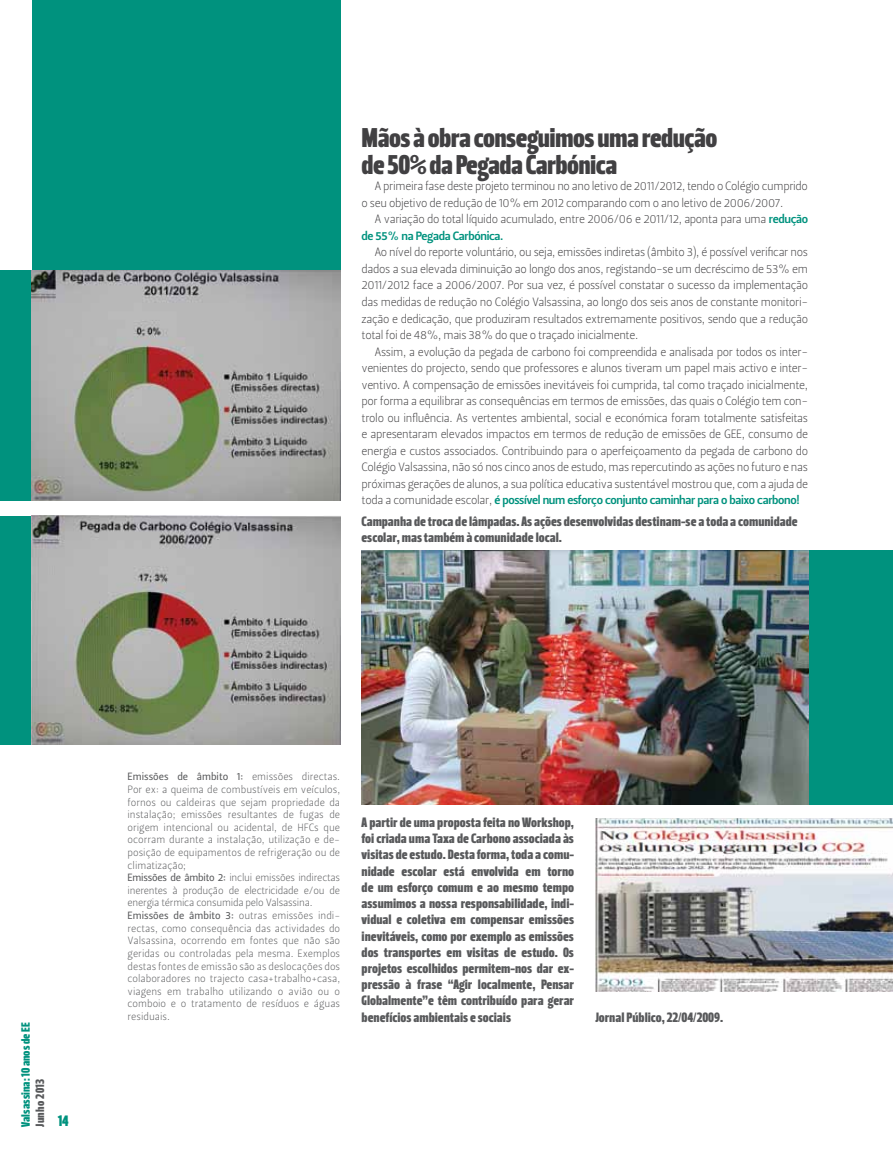
<style>
.page{position:relative;width:893px;height:1149px;background:#fff}
.page>*{position:absolute;margin:0;border:0;box-sizing:border-box;transform-origin:0 0}
.t1{font:27px/27px "Leitura Headline Sans";letter-spacing:-.02em;color:#414042}
.t2{font:15px "Leitura Headline Sans";color:#00927e}
.t3{font:13.5px/16.2px "Leitura Headline Sans";color:#58595b}
.t4{font:12px/16.5px "Leitura Sans Grot 1";letter-spacing:-.03em;color:#414042;text-align:justify}
.t5{font:12px "Leitura Sans Grot 3";letter-spacing:-.03em;color:#00927e}
.t6{font:12px "Leitura Headline Sans";color:#00927e}
.t7{font:12px "Leitura Headline Sans";letter-spacing:.02em;color:#58595b}
.t8{font:10.5px/12.6px "Leitura Sans Grot 1";color:#58595b}
.t9{font:10.5px "Leitura Sans Grot 2";color:#58595b}
.s1{font-family:"Leitura Sans Grot 3";color:#00927e}
.s2{font-family:"Leitura Sans Grot 1";color:#414042}
.s3{font-family:"Leitura Sans Grot 1"}
.s4{font-family:"Leitura Sans Grot 2"}
</style>
<div class="page">
<div style="left:32px;top:0;width:308px;height:501px;background:#00927e"></div>
<div style="left:0;top:515px;width:340px;height:229px;background:#00927e"></div>
<div style="left:0;top:270px;width:340px;height:231px;background:#00927e"></div>
<img style="left:595px;top:818px;width:298px;height:173px">
<div style="left:362px;top:550px;width:531px;height:254px;background:#00927e"></div>
<img style="left:362px;top:550px;width:447px;height:254px">
<img style="left:32px;top:515px;width:308px;height:229px">
<img style="left:32px;top:270px;width:308px;height:231px">
<h1 class="t1" style="left:362px;top:124px;width:357px">Mãos à obra conseguimos uma redução de 50% da Pegada Carbónica</h1>
<p class="t4" style="left:362px;top:178px;width:448px;text-indent:13px">A primeira fase deste projeto terminou no ano letivo de 2011/2012, tendo o Colégio cumprido o seu objetivo de redução de 10% em 2012 comparando com o ano letivo de 2006/2007.</p>
<p class="t4" style="left:374px;top:211px;width:435px">A variação do total líquido acumulado, entre 2006/06 e 2011/12, aponta para uma <span class="s1">redução</span></p>
<p class="t5" style="left:362px;top:229px;width:143px">de 55% na Pegada Carbónica.</p>
<p class="t4" style="left:362px;top:244px;width:448px;text-indent:13px">Ao nível do reporte voluntário, ou seja, emissões indiretas (âmbito 3), é possível verificar nos dados a sua elevada diminuição ao longo dos anos, registando-se um decréscimo de 53% em 2011/2012 face a 2006/2007. Por sua vez, é possível constatar o sucesso da implementação das medidas de redução no Colégio Valsassina, ao longo dos seis anos de constante monitori&shy;zação e dedicação, que produziram resultados extremamente positivos, sendo que a redução total foi de 48%, mais 38% do que o traçado inicialmente.</p>
<p class="t4" style="left:362px;top:343px;width:448px;text-indent:13px">Assim, a evolução da pegada de carbono foi compreendida e analisada por todos os inter&shy;venientes do projecto, sendo que professores e alunos tiveram um papel mais activo e inter&shy;ventivo. A compensação de emissões inevitáveis foi cumprida, tal como traçado inicialmente, por forma a equilibrar as consequências em termos de emissões, das quais o Colégio tem con&shy;trolo ou influência. As vertentes ambiental, social e económica foram totalmente satisfeitas e apresentaram elevados impactos em termos de redução de emissões de GEE, consumo de energia e custos associados. Contribuindo para o aperfeiçoamento da pegada de carbono do Colégio Valsassina, não só nos cinco anos de estudo, mas repercutindo as ações no futuro e nas próximas gerações de alunos, a sua política educativa sustentável mostrou que, com a ajuda de</p>
<p class="t5" style="left:362px;top:493px;width:440px"><span class="s2">toda a comunidade escolar,</span> é possível num esforço conjunto caminhar para o baixo carbono!</p>
<p class="t3" style="left:361px;top:513px;width:438px">Campanha de troca de lâmpadas. As ações desenvolvidas destinam-se a toda a comunidade escolar, mas também à comunidade local.</p>
<p class="t6" style="left:19px;top:1126px;width:106px;rotate:-90deg">Valsassina: 10 anos de EE</p>
<p class="t7" style="left:33px;top:1126px;width:49px;rotate:-90deg">Junho 2013</p>
<p class="t2" style="left:58px;top:1111px;width:13px">14</p>
<p class="t9" style="left:128px;top:770px;width:214px">Emissões de âmbito 1: <span class="s3">emissões directas.</span></p>
<p class="t8" style="left:128px;top:783px;width:214px">Por ex: a queima de combustíveis em veículos, fornos ou caldeiras que sejam propriedade da instalação; emissões resultantes de fugas de origem intencional ou acidental, de HFCs que ocorram durante a instalação, utilização e de&shy;posição de equipamentos de refrigeração ou de climatização;<br><span class="s4">Emissões de âmbito 2:</span> inclui emissões indirectas inerentes à produção de electricidade e/ou de energia térmica consumida pelo Valsassina.<br><span class="s4">Emissões de âmbito 3:</span> outras emissões indi&shy;rectas, como consequência das actividades do Valsassina, ocorrendo em fontes que não são geridas ou controladas pela mesma. Exemplos destas fontes de emissão são as deslocações dos colaboradores no trajecto casa+trabalho+casa, viagens em trabalho utilizando o avião ou o comboio e o tratamento de resíduos e águas residuais.</p>
<p class="t3" style="left:362px;top:814px;width:214px;text-align:justify">A partir de uma proposta feita no Workshop, foi criada uma Taxa de Carbono associada às visitas de estudo. Desta forma, toda a comu&shy;nidade escolar está envolvida em torno de um esforço comum e ao mesmo tempo assumimos a nossa responsabilidade, indi&shy;vidual e coletiva em compensar emissões inevitáveis, como por exemplo as emissões dos transportes em visitas de estudo. Os projetos escolhidos permitem-nos dar ex&shy;pressão à frase “Agir localmente, Pensar Globalmente”e têm contribuído para gerar benefícios ambientais e sociais</p>
<p class="t3" style="left:595px;top:1009px;width:129px">Jornal Público, 22/04/2009.</p>
</div>
